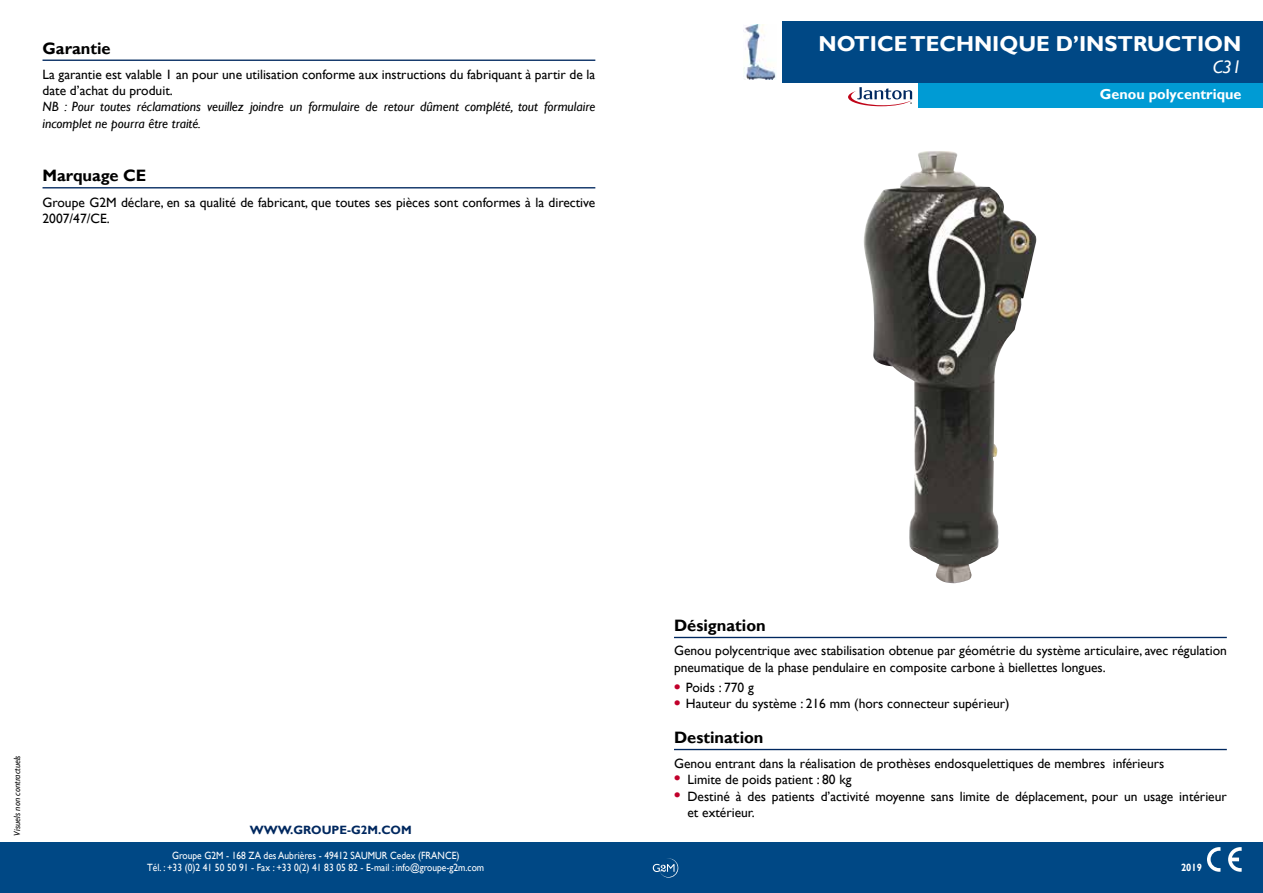
<style>
.page{position:relative;width:1263px;height:893px;background:#fff}
.page>*{position:absolute;margin:0;border:0;box-sizing:border-box;transform-origin:0 0}
.t1{font:700 21.6px "Gill Sans";color:#fff}
.t2{font:italic 18px "Gill Sans";color:#fff}
.t3{font:700 16.5px "Gill Sans";color:#000}
.t4{font:700 14.4px "Gill Sans";color:#fff}
.t5{font:13.5px/16.2px "Gill Sans";color:#000}
.t6{font:italic 13.5px/16.2px "Gill Sans";color:#000}
.t7{font:700 12px "Gill Sans";color:#00285f}
.t8{font:10.5px/12.6px "Gill Sans";color:#fff;text-align:center;scale:.9 1}
.t9{font:700 10.5px "Gill Sans";color:#fff;scale:.9 1}
.t10{font:italic 9px "Gill Sans";color:#000}
.s1{font-weight:700;font-size:18px;color:#c1002b}
</style>
<div class="page">
<img style="left:863px;top:151px;width:174px;height:432px">
<div style="left:631px;top:842px;width:632px;height:51px;background:#004885"></div>
<div style="left:918px;top:80px;width:345px;height:27px;background:#009bd4"></div>
<div style="left:782px;top:21px;width:481px;height:61px;background:#004885"></div>
<div style="left:0;top:842px;width:631px;height:51px;background:#004885"></div>
<svg style="left:1207px;top:847px;width:13px;height:25px"></svg>
<svg style="left:1228px;top:847px;width:13px;height:25px"></svg>
<svg style="left:653px;top:858px;width:26px;height:20px"></svg>
<img style="left:744px;top:24px;width:32px;height:55px">
<svg style="left:848px;top:87px;width:64px;height:19px"></svg>
<hr style="left:674px;top:749px;width:553px;height:1px;background:#00285f">
<hr style="left:674px;top:637px;width:553px;height:1px;background:#00285f">
<hr style="left:43px;top:187px;width:552px;height:1px;background:#00285f">
<hr style="left:43px;top:60px;width:552px;height:1px;background:#00285f">
<p class="t3" style="left:43px;top:38px;width:70px">Garantie</p>
<p class="t5" style="left:43px;top:67px;width:554px">La garantie est valable 1 an pour une utilisation conforme aux instructions du fabriquant à partir de la date d’achat du produit.</p>
<p class="t6" style="left:43px;top:99px;width:554px">NB : Pour toutes réclamations veuillez joindre un formulaire de retour dûment complété, tout formulaire incomplet ne pourra être traité.</p>
<p class="t3" style="left:43px;top:166px;width:105px">Marquage CE</p>
<p class="t5" style="left:43px;top:194px;width:554px">Groupe G2M déclare, en sa qualité de fabricant, que toutes ses pièces sont conformes à la directive<br>2007/47/CE.</p>
<h1 class="t1" style="left:818px;top:31px;width:424px">NOTICE TECHNIQUE D’INSTRUCTION</h1>
<h2 class="t2" style="left:1213px;top:56px;width:30px">C31</h2>
<p class="t4" style="left:1100px;top:85px;width:143px">Genou polycentrique</p>
<p class="t10" style="left:12px;top:836px;width:82px;rotate:-90deg">Visuels non contractuels</p>
<p class="t7" style="left:250px;top:823px;width:163px">WWW.GROUPE-G2M.COM</p>
<p class="t8" style="left:147px;top:849px;width:376px">Groupe G2M - 168 ZA des Aubrières - 49412 SAUMUR Cedex (FRANCE)<br>Tél. : +33 (0)2 41 50 50 91 - Fax : +33 0(2) 41 83 05 82 - E-mail : info@groupe-g2m.com</p>
<p class="t3" style="left:674px;top:616px;width:93px">Désignation</p>
<p class="t5" style="left:674px;top:643px;width:554px">Genou polycentrique avec stabilisation obtenue par géométrie du système articulaire, avec régulation pneumatique de la phase pendulaire en composite carbone à biellettes longues.</p>
<p class="t5" style="left:674px;top:680px;width:81px"><span class="s1">•</span> Poids : 770 g</p>
<p class="t5" style="left:674px;top:696px;width:337px"><span class="s1">•</span> Hauteur du système : 216 mm (hors connecteur supérieur)</p>
<p class="t3" style="left:674px;top:728px;width:91px">Destination</p>
<p class="t5" style="left:674px;top:756px;width:492px">Genou entrant dans la réalisation de prothèses endosquelettiques de membres inférieurs</p>
<p class="t5" style="left:674px;top:772px;width:179px"><span class="s1">•</span> Limite de poids patient : 80 kg</p>
<p class="t5" style="left:687px;top:788px;width:541px;text-indent:-14px"><span class="s1">•</span> Destiné à des patients d’activité moyenne sans limite de déplacement, pour un usage intérieur et extérieur.</p>
<p class="t9" style="left:1181px;top:861px;width:25px">2019</p>
</div>
